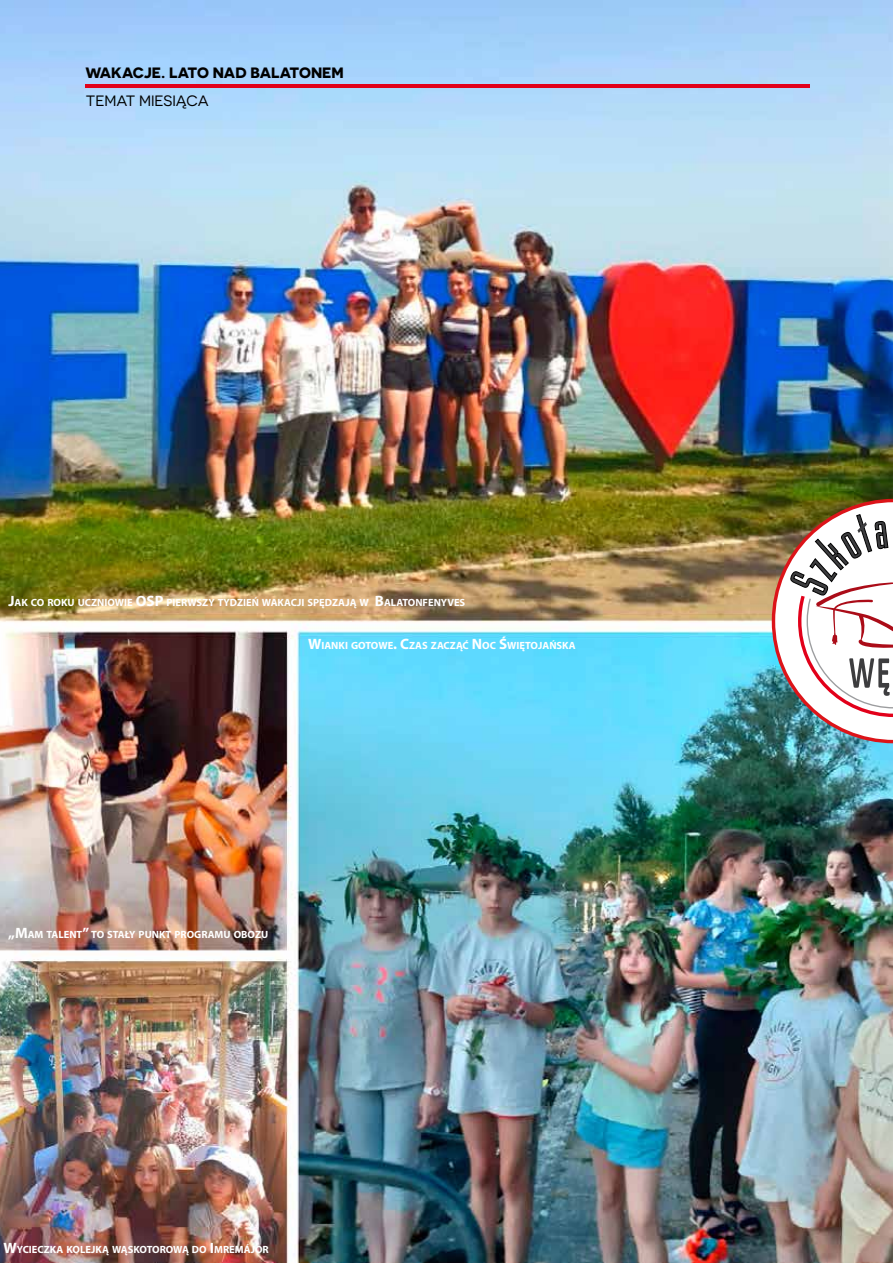
<style>
.page{position:relative;width:893px;height:1263px;background:#fff}
.page>*{position:absolute;margin:0;border:0;box-sizing:border-box;transform-origin:0 0}
.t1{font:700 15px "Novecentosanswide";color:#000}
.t2{font:15px "Novecentosanswide";color:#000}
.t3{font:700 10.5px "Myriad Pro";color:#fff}
.s1{font-size:15px}
</style>
<div class="page">
<img style="left:0;top:0;width:893px;height:1263px">
<hr style="left:85px;top:85px;width:725px;height:3px;background:#e2001a">
<img style="left:772px;top:499px;width:121px;height:244px">
<h1 class="t1" style="left:85px;top:64px;width:260px">WAKACJE. LATO NAD BALATONEM</h1>
<h1 class="t2" style="left:86px;top:92px;width:125px">TEMAT MIESIĄCA</h1>
<p class="t3" style="left:8px;top:596px;width:138px"><span class="s1">J</span>AK CO ROKU UCZNIOWIE <span class="s1">OSP</span></p>
<p class="t3" style="left:166px;top:596px;width:300px">PIERWSZY TYDZIEŃ WAKACJI SPĘDZAJĄ W <span class="s1">B</span>ALATONFENYVES</p>
<p class="t3" style="left:308px;top:639px;width:269px"><span class="s1">W</span>IANKI GOTOWE<span class="s1">. C</span>ZAS ZACZĄĆ <span class="s1">N</span> OC <span class="s1">Ś</span>WIĘTOJAŃSKA</p>
<p class="t3" style="left:8px;top:928px;width:262px"><span class="s1">„M</span>AM TALENT<span class="s1">”</span> TO STAŁY PUNKT PROGRAMU OBOZU</p>
<p class="t3" style="left:4px;top:1243px;width:267px"><span class="s1">W</span>YCIECZKA KOLEJKĄ WĄSKOTOROWĄ DO <span class="s1">I</span> MREMÁJOR</p>
</div>
